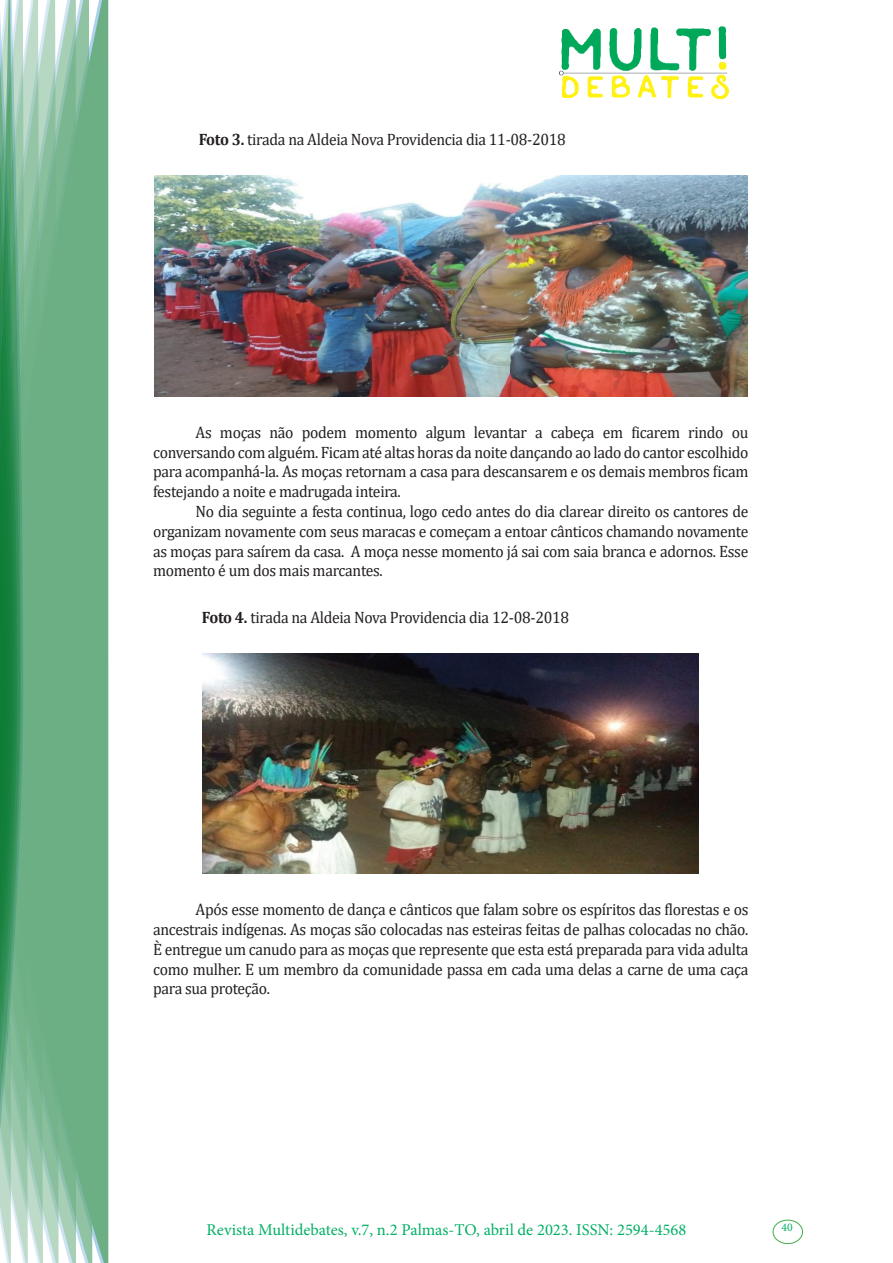
<style>
.page{position:relative;width:893px;height:1263px;background:#fff}
.page>*{position:absolute;margin:0;border:0;box-sizing:border-box;transform-origin:0 0}
.texto{font:16.5px/19.8px "Cambria";letter-spacing:-.02em;color:#231f20;text-align:justify;scale:.95 1}
.t1{font:16.5px "Minion Pro";color:#00b064}
.t2{font:11.7px "Minion Pro";color:#00b064}
.s1{font-weight:700}
</style>
<div class="page">
<img style="left:559px;top:26px;width:169px;height:72px">
<div style="left:95px;top:0;width:14px;height:1263px;background:#6caf84"></div>
<svg style="left:79px;top:0;width:16px;height:1263px;background:#71b289"></svg>
<svg style="left:62px;top:0;width:17px;height:1263px;background:#75b48c"></svg>
<svg style="left:45px;top:0;width:17px;height:1263px;background:#7cb792"></svg>
<svg style="left:30px;top:0;width:15px;height:1263px;background:#80ba96"></svg>
<svg style="left:0;top:0;width:30px;height:1263px;background:#61a97f"></svg>
<div style="left:772px;top:1219px;width:31px;height:25px;border:1px solid #40ae49;border-radius:50%"></div>
<img style="left:154px;top:175px;width:593px;height:221px">
<img style="left:203px;top:654px;width:496px;height:220px">
<p class="texto" style="left:199px;top:129px;width:388px"><span class="s1">Foto 3.</span> tirada na Aldeia Nova Providencia dia 11-08-2018</p>
<p class="texto" style="left:153px;top:422px;width:628px;text-indent:43px">As moças não podem momento algum levantar a cabeça em ficarem rindo ou conversando com alguém. Ficam até altas horas da noite dançando ao lado do cantor escolhido para acompanhá-la. As moças retornam a casa para descansarem e os demais membros ficam festejando a noite e madrugada inteira.</p>
<p class="texto" style="left:153px;top:501px;width:628px;text-indent:43px">No dia seguinte a festa continua, logo cedo antes do dia clarear direito os cantores de organizam novamente com seus maracas e começam a entoar cânticos chamando novamente as moças para saírem da casa. A moça nesse momento já sai com saia branca e adornos. Esse momento é um dos mais marcantes.</p>
<p class="texto" style="left:202px;top:608px;width:388px"><span class="s1">Foto 4.</span> tirada na Aldeia Nova Providencia dia 12-08-2018</p>
<p class="texto" style="left:153px;top:899px;width:628px;text-indent:43px">Após esse momento de dança e cânticos que falam sobre os espíritos das florestas e os ancestrais indígenas. As moças são colocadas nas esteiras feitas de palhas colocadas no chão.<br>È entregue um canudo para as moças que represente que esta está preparada para vida adulta como mulher. E um membro da comunidade passa em cada uma delas a carne de uma caça para sua proteção.</p>
<p class="t1" style="left:207px;top:1218px;width:481px">Revista Multidebates, v.7, n.2 Palmas-TO, abril de 2023. ISSN: 2594-4568</p>
<p class="t2" style="left:781px;top:1219px;width:13px">40</p>
</div>
